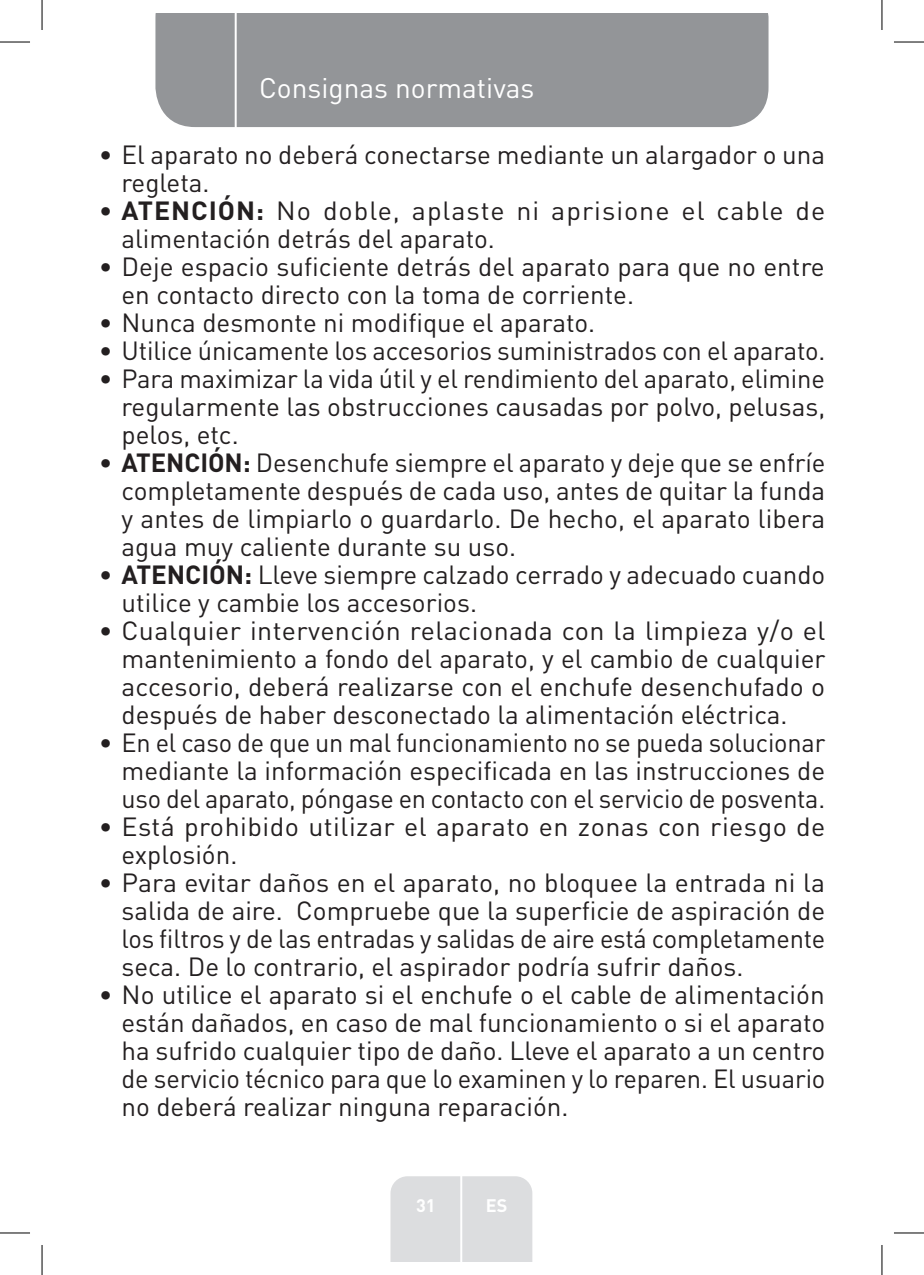
<style>
.page{position:relative;width:924px;height:1275px;background:#fff}
.page>*{position:absolute;margin:0;border:0;box-sizing:border-box;transform-origin:0 0}
.t1{font:28px "DIN Pro";color:#fff}
.t2{font:26px/28px "DIN Pro";color:#231f20;text-align:justify}
.t3{font:26px/28px "DIN Pro";letter-spacing:.02em;color:#231f20}
.t4{font:700 18px "DIN Pro";color:#fff}
.s1{font-weight:700}
</style>
<div class="page">
<div style="left:155px;top:14px;width:613px;height:113px;background:#939598"></div>
<div style="left:390px;top:1176px;width:142px;height:85px;background:#dcdddf"></div>
<hr style="left:460px;top:1153px;width:2px;height:108px;background:#fff">
<hr style="left:234px;top:14px;width:2px;height:116px;background:#fff">
<hr style="left:0;top:42px;width:30px;height:1px;background:#000">
<hr style="left:893px;top:42px;width:30px;height:1px;background:#000">
<hr style="left:0;top:1232px;width:30px;height:1px;background:#000">
<hr style="left:893px;top:1232px;width:30px;height:1px;background:#000">
<hr style="left:42px;top:0;width:1px;height:30px;background:#000">
<hr style="left:42px;top:1245px;width:1px;height:30px;background:#000">
<hr style="left:881px;top:0;width:1px;height:30px;background:#000">
<hr style="left:881px;top:1245px;width:1px;height:30px;background:#000">
<p class="t1" style="left:259px;top:69px;width:277px">Consignas normativas</p>
<p class="t2" style="left:121px;top:139px;width:704px;text-indent:-23px">• El aparato no deberá conectarse mediante un alargador o una regleta.</p>
<p class="t2" style="left:121px;top:195px;width:705px;text-indent:-23px">• <span class="s1">ATENCIÓN:</span> No doble, aplaste ni aprisione el cable de alimentación detrás del aparato.</p>
<p class="t2" style="left:121px;top:251px;width:704px;text-indent:-23px">• Deje espacio suficiente detrás del aparato para que no entre en contacto directo con la toma de corriente.</p>
<p class="t2" style="left:99px;top:307px;width:498px">• Nunca desmonte ni modifique el aparato.</p>
<p class="t2" style="left:99px;top:335px;width:727px">• Utilice únicamente los accesorios suministrados con el aparato.</p>
<p class="t2" style="left:121px;top:363px;width:705px;text-indent:-23px">• Para maximizar la vida útil y el rendimiento del aparato, elimine regularmente las obstrucciones causadas por polvo, pelusas, pelos, etc.</p>
<p class="t2" style="left:121px;top:447px;width:705px;text-indent:-23px">• <span class="s1">ATENCIÓN:</span> Desenchufe siempre el aparato y deje que se enfríe completamente después de cada uso, antes de quitar la funda y antes de limpiarlo o guardarlo. De hecho, el aparato libera agua muy caliente durante su uso.</p>
<p class="t2" style="left:121px;top:559px;width:704px;text-indent:-23px">• <span class="s1">ATENCIÓN:</span> Lleve siempre calzado cerrado y adecuado cuando utilice y cambie los accesorios.</p>
<p class="t2" style="left:121px;top:615px;width:705px;text-indent:-23px">• Cualquier intervención relacionada con la limpieza y/o el mantenimiento a fondo del aparato, y el cambio de cualquier accesorio, deberá realizarse con el enchufe desenchufado o después de haber desconectado la alimentación eléctrica.</p>
<p class="t2" style="left:121px;top:727px;width:705px;text-indent:-23px">• En el caso de que un mal funcionamiento no se pueda solucionar mediante la información especificada en las instrucciones de uso del aparato, póngase en contacto con el servicio de posventa.</p>
<p class="t3" style="left:121px;top:811px;width:705px;text-indent:-23px">• Está prohibido utilizar el aparato en zonas con riesgo de explosión.</p>
<p class="t2" style="left:121px;top:867px;width:705px;text-indent:-23px">• Para evitar daños en el aparato, no bloquee la entrada ni la salida de aire. Compruebe que la superficie de aspiración de los filtros y de las entradas y salidas de aire está completamente seca. De lo contrario, el aspirador podría sufrir daños.</p>
<p class="t2" style="left:121px;top:979px;width:705px;text-indent:-23px">• No utilice el aparato si el enchufe o el cable de alimentación están dañados, en caso de mal funcionamiento o si el aparato ha sufrido cualquier tipo de daño. Lleve el aparato a un centro de servicio técnico para que lo examinen y lo reparen. El usuario no deberá realizar ninguna reparación.</p>
<p class="t4" style="left:416px;top:1192px;width:21px">31</p>
<p class="t4" style="left:485px;top:1192px;width:23px">ES</p>
</div>
